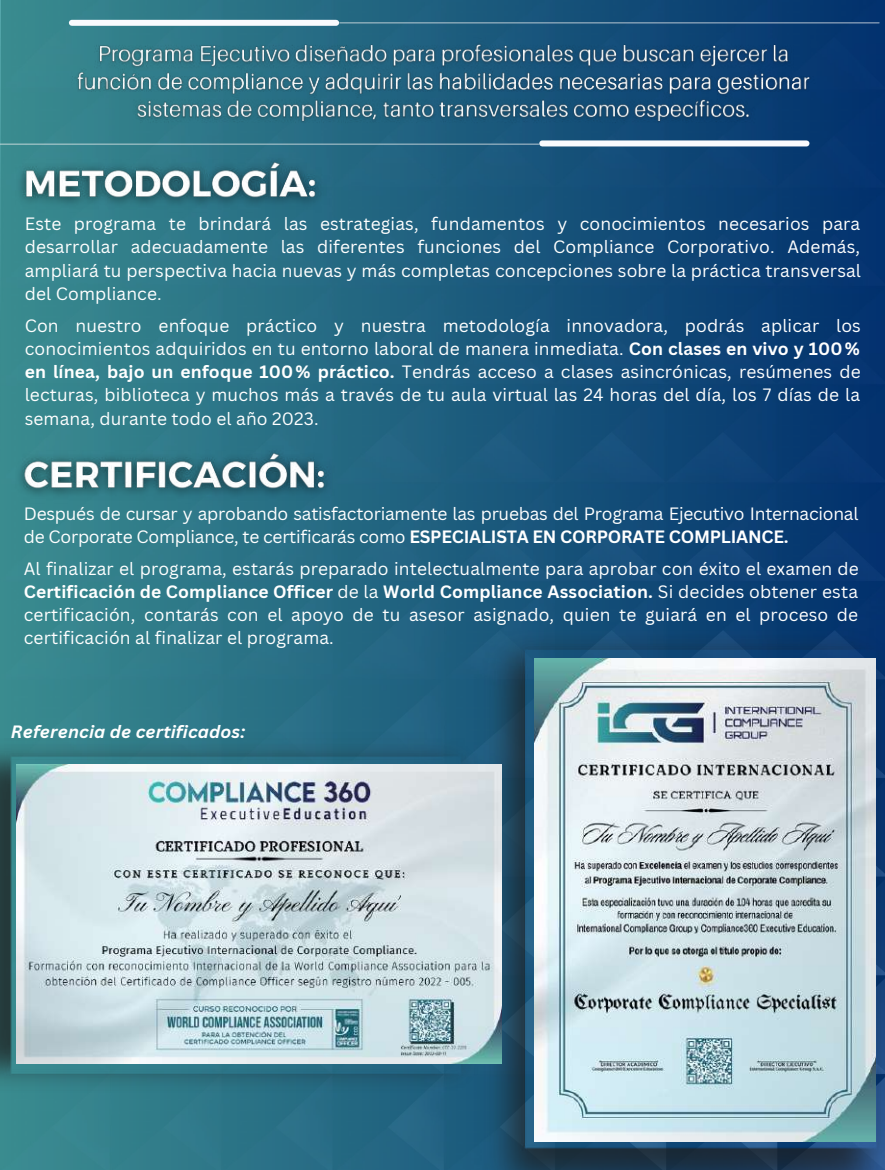
<style>
.page{position:relative;width:885px;height:1170px;background:#fff}
.page>*{position:absolute;margin:0;border:0;box-sizing:border-box;transform-origin:0 0}
.t1{font:17.4px/23.2px "Canva Sans";letter-spacing:.01em;color:#fff;text-align:justify}
.t2{font:17.4px/23.2px "Canva Sans";letter-spacing:-.015em;color:#fff}
.t3{font:italic 700 17.4px "Canva Sans";letter-spacing:.01em;color:#fff}
.s1{font-weight:700}
</style>
<div class="page">
<img style="left:0;top:0;width:885px;height:1170px">
<hr style="left:340px;top:22px;width:539px;height:2px;background:#f1f1f1">
<div style="left:72px;top:20px;width:264px;height:6px;background:#f9fafd"></div>
<hr style="left:0;top:143px;width:539px;height:2px;background:#f1f1f1">
<div style="left:542px;top:140px;width:265px;height:6px;background:#f9fafd"></div>
<img style="left:474px;top:620px;width:411px;height:550px">
<img style="left:534px;top:658px;width:342px;height:483px">
<img style="left:0;top:733px;width:488px;height:360px">
<img style="left:16px;top:764px;width:486px;height:299px">
<img style="left:71px;top:38px;width:744px;height:91px">
<img style="left:7px;top:144px;width:327px;height:79px">
<img style="left:7px;top:434px;width:335px;height:79px">
<p class="t1" style="left:25px;top:212px;width:838px">Este programa te brindará las estrategias, fundamentos y conocimientos necesarios para desarrollar adecuadamente las diferentes funciones del Compliance Corporativo. Además, ampliará tu perspectiva hacia nuevas y más completas concepciones sobre la práctica transversal del Compliance.</p>
<p class="t1" style="left:25px;top:313px;width:838px">Con nuestro enfoque práctico y nuestra metodología innovadora, podrás aplicar los conocimientos adquiridos en tu entorno laboral de manera inmediata. <span class="s1">Con clases en vivo y 100% en línea, bajo un enfoque 100% práctico.</span> Tendrás acceso a clases asincrónicas, resúmenes de lecturas, biblioteca y muchos más a través de tu aula virtual las 24 horas del día, los 7 días de la semana, durante todo el año 2023.</p>
<p class="t2" style="left:24px;top:501px;width:836px">Después de cursar y aprobando satisfactoriamente las pruebas del Programa Ejecutivo Internacional de Corporate Compliance, te certificarás como <span class="s1">ESPECIALISTA EN CORPORATE COMPLIANCE.</span></p>
<p class="t1" style="left:24px;top:556px;width:837px">Al finalizar el programa, estarás preparado intelectualmente para aprobar con éxito el examen de <span class="s1">Certificación de Compliance Officer</span> de la <span class="s1">World Compliance Association.</span> Si decides obtener esta certificación, contarás con el apoyo de tu asesor asignado, quien te guiará en el proceso de certificación al finalizar el programa.</p>
<p class="t3" style="left:11px;top:719px;width:236px">Referencia de certificados:</p>
</div>
